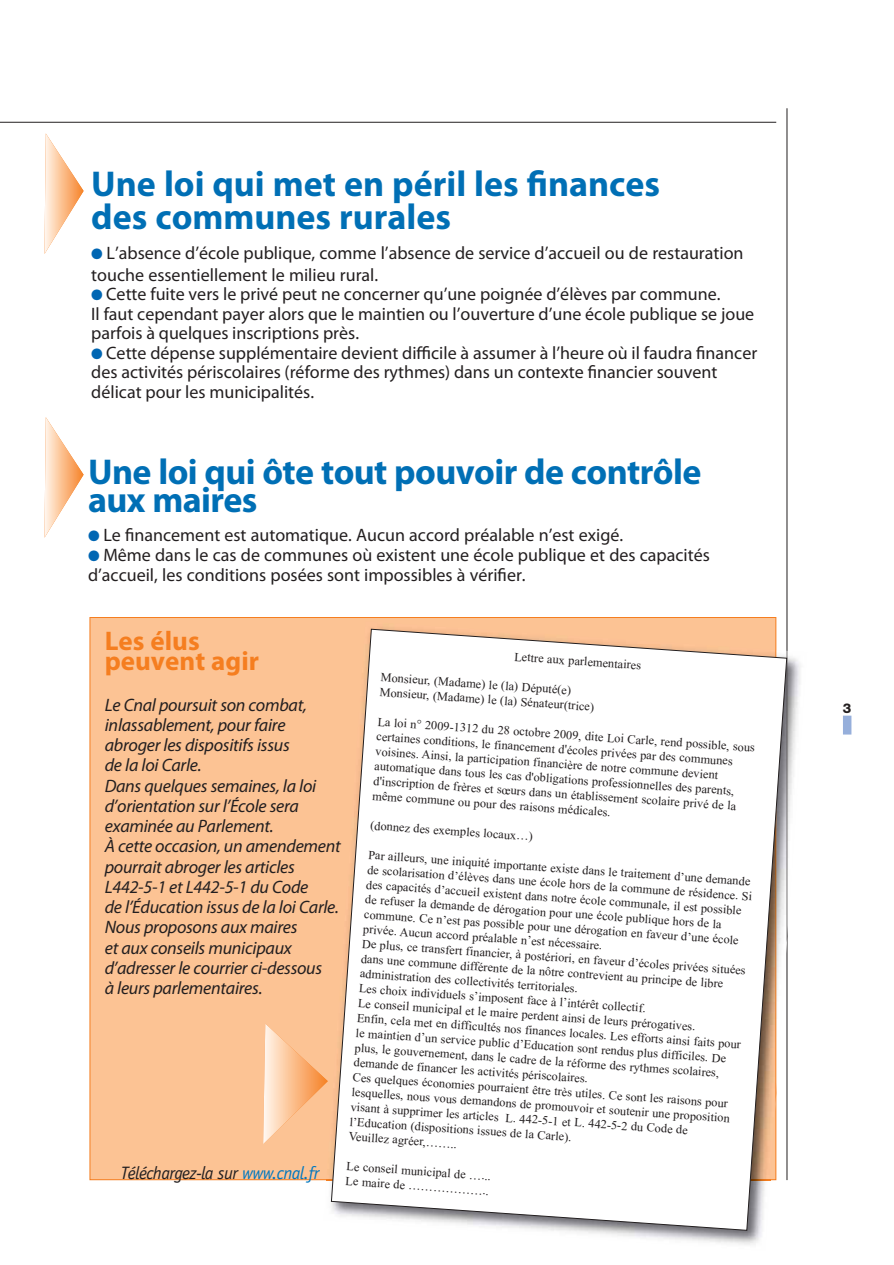
<style>
.page{position:relative;width:894px;height:1265px;background:#fff}
.page>*{position:absolute;margin:0;border:0;box-sizing:border-box;transform-origin:0 0}
.t1{font:700 36px/33px "Myriad Pro";color:#006fb5}
.t2{font:700 27px/20.2px "Myriad Pro";color:#f57e20}
.t3{font:18px/19.5px "Myriad Pro";color:#231f20}
.t4{font:italic 18px/20.2px "Myriad Pro";letter-spacing:-.015em;color:#231f20}
.t5{font:italic 18px "Officina Sans";letter-spacing:-.03em;color:#231f20}
.t6{font:800 13.5px "Helvetica Neue";color:#231f20}
.t7{font:12.3px/14.9px "Times New Roman";color:#231f20}
.s1{color:#0066b3}
.s2{color:#0077bf}
</style>
<div class="page">
<div style="left:90px;top:618px;width:685px;height:561px;background:#fcc394"></div>
<div style="left:842px;top:715px;width:9px;height:19px;background:#96afdb"></div>
<hr style="left:786px;top:108px;width:1px;height:1072px;background:#231f20">
<hr style="left:0;top:122px;width:776px;height:1px;background:#231f20">
<svg style="left:44px;top:417px;width:40px;height:121px"></svg>
<svg style="left:263px;top:1024px;width:63px;height:120px"></svg>
<svg style="left:44px;top:133px;width:40px;height:121px"></svg>
<img style="left:787px;top:651px;width:14px;height:285px">
<img style="left:323px;top:1180px;width:439px;height:65px">
<svg style="left:330px;top:628px;width:457px;height:603px;background:#f9f5f1"></svg>
<h1 class="t1" style="left:91px;top:171px;width:570px">Une loi qui met en péril les finances des communes rurales</h1>
<h3 class="t3" style="left:91px;top:244px;width:653px;line-height:21.6px"><span class="s1">●</span> L’absence d’école publique, comme l’absence de service d’accueil ou de restauration touche essentiellement le milieu rural.</h3>
<h3 class="t3" style="left:91px;top:286px;width:664px"><span class="s1">●</span> Cette fuite vers le privé peut ne concerner qu’une poignée d’élèves par commune.<br>Il faut cependant payer alors que le maintien ou l’ouverture d’une école publique se joue parfois à quelques inscriptions près.</h3>
<h3 class="t3" style="left:91px;top:345px;width:667px"><span class="s1">●</span> Cette dépense supplémentaire devient difficile à assumer à l’heure où il faudra financer des activités périscolaires (réforme des rythmes) dans un contexte financier souvent délicat pour les municipalités.</h3>
<h1 class="t1" style="left:88px;top:460px;width:615px;line-height:28.5px">Une loi qui ôte tout pouvoir de contrôle aux maires</h1>
<h3 class="t3" style="left:88px;top:526px;width:536px"><span class="s1">●</span> Le financement est automatique. Aucun accord préalable n’est exigé.</h3>
<h3 class="t3" style="left:88px;top:546px;width:623px;line-height:20.2px"><span class="s1">●</span> Même dans le cas de communes où existent une école publique et des capacités d’accueil, les conditions posées sont impossibles à vérifier.</h3>
<h2 class="t2" style="left:105px;top:633px;width:156px">Les élus peuvent agir</h2>
<p class="t4" style="left:105px;top:696px;width:237px">Le Cnal poursuit son combat, inlassablement, pour faire abroger les dispositifs issus<br>de la loi Carle.<br>Dans quelques semaines, la loi d’orientation sur l’École sera examinée au Parlement.<br>À cette occasion, un amendement pourrait abroger les articles<br>L442-5-1 et L442-5-1 du Code<br>de l’Éducation issus de la loi Carle.<br>Nous proposons aux maires<br>et aux conseils municipaux d’adresser le courrier ci-dessous<br>à leurs parlementaires.</p>
<p class="t7" style="left:514px;top:650px;width:129px;rotate:4deg">Lettre aux parlementaires</p>
<p class="t7" style="left:381px;top:670px;width:216px;rotate:4deg">Monsieur, (Madame) le (la) Député(e)<br>Monsieur, (Madame) le (la) Sénateur(trice)</p>
<p class="t7" style="left:378px;top:715px;width:380px;rotate:4deg">La loi n° 2009-1312 du 28 octobre 2009, dite Loi Carle, rend possible, sous certaines conditions, le financement d'écoles privées par des communes voisines. Ainsi, la participation financière de notre commune devient automatique dans tous les cas d'obligations professionnelles des parents, d'inscription de frères et sœurs dans un établissement scolaire privé de la même commune ou pour des raisons médicales.</p>
<p class="t7" style="left:371px;top:819px;width:164px;rotate:4deg">(donnez des exemples locaux…)</p>
<p class="t7" style="left:369px;top:848px;width:387px;rotate:4deg">Par ailleurs, une iniquité importante existe dans le traitement d’une demande de scolarisation d’élèves dans une école hors de la commune de résidence. Si des capacités d’accueil existent dans notre école communale, il est possible de refuser la demande de dérogation pour une école publique hors de la commune. Ce n’est pas possible pour une dérogation en faveur d’une école privée. Aucun accord préalable n’est nécessaire.<br>De plus, ce transfert financier, à postériori, en faveur d’écoles privées situées dans une commune différente de la nôtre contrevient au principe de libre administration des collectivités territoriales.<br>Les choix individuels s’imposent face à l’intérêt collectif.<br>Le conseil municipal et le maire perdent ainsi de leurs prérogatives.<br>Enfin, cela met en difficultés nos finances locales. Les efforts ainsi faits pour le maintien d’un service public d’Education sont rendus plus difficiles. De plus, le gouvernement, dans le cadre de la réforme des rythmes scolaires, demande de financer les activités périscolaires.<br>Ces quelques économies pourraient être très utiles. Ce sont les raisons pour lesquelles, nous vous demandons de promouvoir et soutenir une proposition visant à supprimer les articles</p>
<p class="t7" style="left:351px;top:1100px;width:339px;text-indent:155px;rotate:4deg">L. 442-5-1 et L. 442-5-2 du Code de l’Education (dispositions issues de la Carle).<br>Veuillez agréer,……..</p>
<p class="t7" style="left:347px;top:1159px;width:146px;rotate:4deg">Le conseil municipal de …...<br>Le maire de ………………..</p>
<h3 class="t5" style="left:121px;top:1166px;width:200px">Téléchargez-la sur <span class="s2">www.cnal.fr</span></h3>
<p class="t6" style="left:842px;top:703px;width:10px">3</p>
</div>
